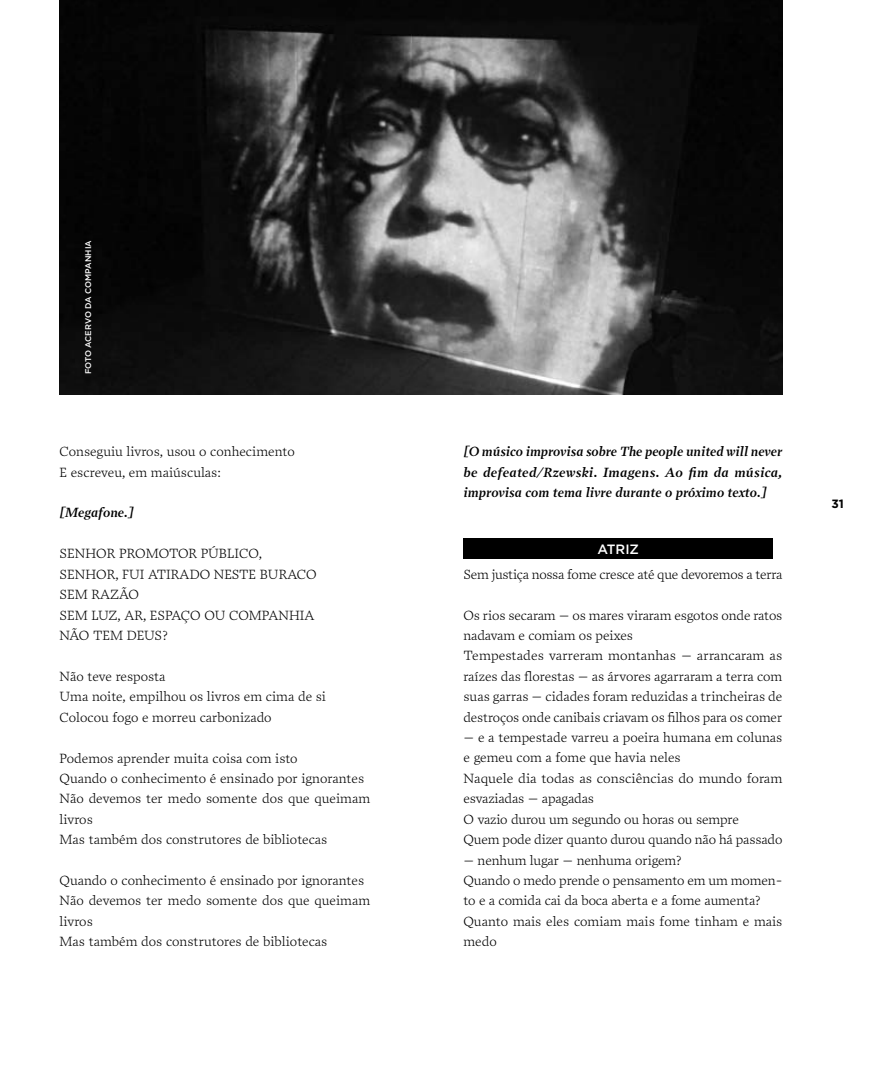
<style>
.page{position:relative;width:893px;height:1085px;background:#fff}
.page>*{position:absolute;margin:0;border:0;box-sizing:border-box;transform-origin:0 0}
.t1{font:300 13.5px/20.4px "Prensa";color:#000}
.t2{font:italic 600 13.5px/20.4px "Prensa";color:#000;text-align:justify}
.t3{font:300 13.5px/25px "Prensa";letter-spacing:-.02em;color:#000}
.t4{font:700 12px "Gotham HTF";color:#000}
.t5{font:500 8.25px "Gotham HTF";letter-spacing:-.015em;color:#fff}
.s1{font-family:"Gotham HTF";font-weight:500;color:#fff}
</style>
<div class="page">
<div style="left:463px;top:537px;width:310px;height:21px;background:#000"></div>
<img style="left:60px;top:0;width:722px;height:395px">
<p class="t5" style="left:84px;top:374px;width:135px;rotate:-90deg">foto ACERVO DA COMPANHIA</p>
<p class="t1" style="left:60px;top:441px;width:237px">Conseguiu livros, usou o conhecimento<br>E escreveu, em maiúsculas:</p>
<p class="t2" style="left:60px;top:502px;width:76px">[Megafone.]</p>
<p class="t1" style="left:60px;top:543px;width:258px">SENHOR PROMOTOR PÚBLICO,<br>SENHOR, FUI ATIRADO NESTE BURACO<br>SEM RAZÃO<br>SEM LUZ, AR, ESPAÇO OU COMPANHIA<br>NÃO TEM DEUS?</p>
<p class="t1" style="left:60px;top:666px;width:268px">Não teve resposta<br>Uma noite, empilhou os livros em cima de si<br>Colocou fogo e morreu carbonizado</p>
<p class="t1" style="left:60px;top:747px;width:312px">Podemos aprender muita coisa com isto<br>Quando o conhecimento é ensinado por ignorantes Não devemos ter medo somente dos que queimam livros<br>Mas também dos construtores de bibliotecas</p>
<p class="t1" style="left:60px;top:870px;width:312px">Quando o conhecimento é ensinado por ignorantes Não devemos ter medo somente dos que queimam livros<br>Mas também dos construtores de bibliotecas</p>
<p class="t2" style="left:463px;top:441px;width:321px">[O músico improvisa sobre The people united will never be defeated/Rzewski. Imagens. Ao fim da música, improvisa com tema livre durante o próximo texto.]</p>
<p class="t3" style="left:463px;top:536px;width:320px;text-indent:134px"><span class="s1">ATRIZ<br></span>Sem justiça nossa fome cresce até que devoremos a terra</p>
<p class="t1" style="left:463px;top:604px;width:320px">Os rios secaram – os mares viraram esgotos onde ratos nadavam e comiam os peixes<br>Tempestades varreram montanhas – arrancaram as raízes das florestas – as árvores agarraram a terra com suas garras – cidades foram reduzidas a trincheiras de destroços onde canibais criavam os filhos para os comer</p>
<p class="t1" style="left:463px;top:727px;width:320px">– e a tempestade varreu a poeira humana em colunas e gemeu com a fome que havia neles<br>Naquele dia todas as consciências do mundo foram esvaziadas – apagadas<br>O vazio durou um segundo ou horas ou sempre<br>Quem pode dizer quanto durou quando não há passado</p>
<p class="t1" style="left:463px;top:849px;width:320px">– nenhum lugar – nenhuma origem?<br>Quando o medo prende o pensamento em um momen&shy;to e a comida cai da boca aberta e a fome aumenta?<br>Quanto mais eles comiam mais fome tinham e mais medo</p>
<p class="t4" style="left:831px;top:497px;width:14px">31</p>
</div>
